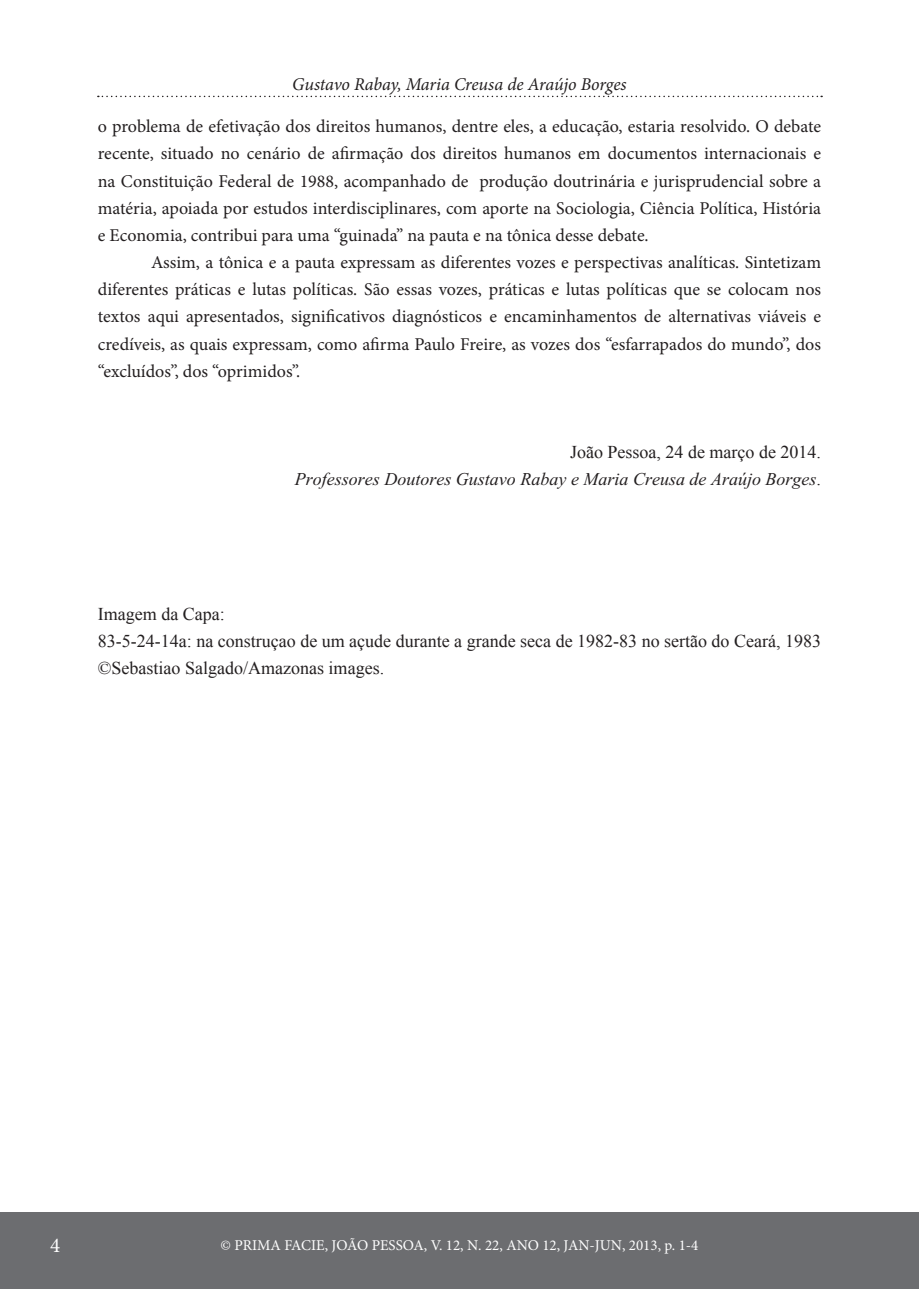
<style>
.page{position:relative;width:919px;height:1289px;background:#fff}
.page>*{position:absolute;margin:0;border:0;box-sizing:border-box;transform-origin:0 0}
.t1{font:21px "Minion Pro";color:#fff}
.prima_corpo{font:18px/27.2px "Minion Pro";color:#231f20;text-align:justify}
.prima_corpo-2{font:18px "Times New Roman";color:#231f20}
.prima_corpo-3{font:italic 18px "Times New Roman";color:#231f20}
.t2{font:italic 18px "Minion Pro";letter-spacing:-.01em;color:#231f20}
.t3{font:15px "Minion Pro";color:#fff}
.s1{font-style:normal}
</style>
<div class="page">
<div style="left:906px;top:1212px;width:12px;height:76px;background:#6c6d70"></div>
<div style="left:0;top:1212px;width:906px;height:76px;background:#6c6d70"></div>
<svg style="left:98px;top:96px;width:724px;height:1px"></svg>
<p class="t2" style="left:292px;top:72px;width:336px">Gustavo Rabay, Maria Creusa de Araújo Borges</p>
<p class="prima_corpo" style="left:98px;top:113px;width:724px">o problema de efetivação dos direitos humanos, dentre eles, a educação, estaria resolvido. O debate recente, situado no cenário de afirmação dos direitos humanos em documentos internacionais e na Constituição Federal de 1988, acompanhado de produção doutrinária e jurisprudencial sobre a matéria, apoiada por estudos interdisciplinares, com aporte na Sociologia, Ciência Política, História e Economia, contribui para uma “guinada” na pauta e na tônica desse debate.</p>
<p class="prima_corpo" style="left:98px;top:249px;width:724px;text-indent:53px">Assim, a tônica e a pauta expressam as diferentes vozes e perspectivas analíticas. Sintetizam diferentes práticas e lutas políticas. São essas vozes, práticas e lutas políticas que se colocam nos textos aqui apresentados, significativos diagnósticos e encaminhamentos de alternativas viáveis e credíveis, as quais expressam, como afirma Paulo Freire, as vozes dos “esfarrapados do mundo”, dos “excluídos”, dos “oprimidos”.</p>
<p class="prima_corpo-2" style="left:570px;top:440px;width:252px">João Pessoa, 24 de março de 2014.</p>
<p class="prima_corpo-3" style="left:295px;top:468px;width:527px">Professores Doutores Gustavo Rabay e Maria Creusa de Araújo Borges<span class="s1">.</span></p>
<p class="prima_corpo-2" style="left:98px;top:602px;width:128px">Imagem da Capa:</p>
<p class="prima_corpo-2" style="left:98px;top:629px;width:724px">83-5-24-14a: na construçao de um açude durante a grande seca de 1982-83 no sertão do Ceará, 1983</p>
<p class="prima_corpo-2" style="left:98px;top:656px;width:288px">©Sebastiao Salgado/Amazonas images.</p>
<p class="t1" style="left:50px;top:1231px;width:12px">4</p>
<p class="t3" style="left:220px;top:1234px;width:479px">© PRIMA FACIE, JOÃO PESSOA, V. 12, N. 22, ANO 12, JAN-JUN, 2013, p. 1-4</p>
</div>
